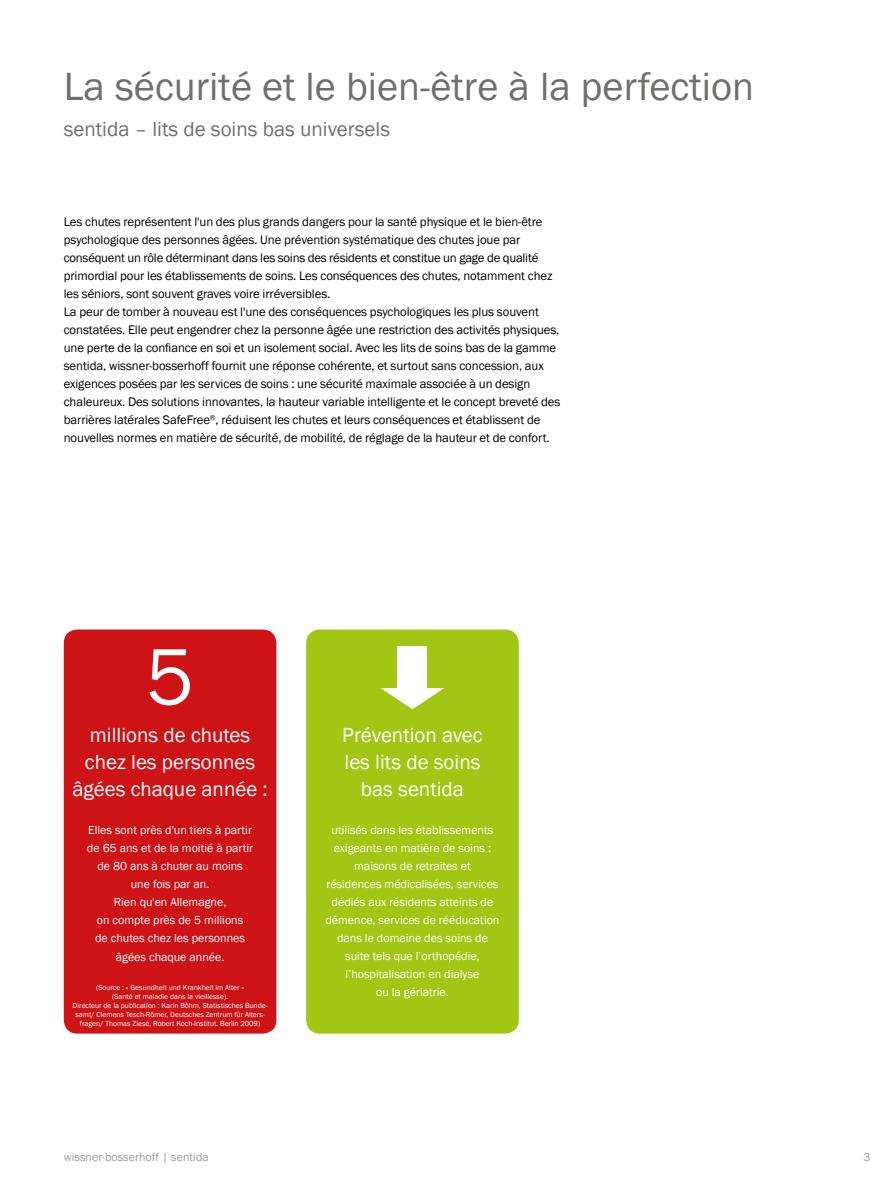
<style>
.page{position:relative;width:893px;height:1191px;background:#fff}
.page>*{position:absolute;margin:0;border:0;box-sizing:border-box;transform-origin:0 0}
.t1{font:82.5px "Franklin Gothic";color:#fff}
.t2{font:40.5px "Franklin Gothic";color:#6f6f6e}
.t3{font:21px/27px "Franklin Gothic";color:#fff;text-align:center}
.t4{font:21px "Franklin Gothic";color:#6f6f6e}
.t5{font:12.75px/18px "Franklin Gothic";letter-spacing:-.005em;color:#000}
.t6{font:12px/18px "Franklin Gothic";color:#fff;text-align:center}
.t7{font:12px "Franklin Gothic";color:#9c9d9d}
.t8{font:7.5px/9px "Franklin Gothic";color:#fff;text-align:center}
</style>
<div class="page">
<div style="left:65px;top:630px;width:211px;height:402px;background:#cd1316;border-radius:13px"></div>
<div style="left:64px;top:629px;width:212px;height:404px;border:2px solid #cd1316;border-radius:13px"></div>
<div style="left:307px;top:630px;width:211px;height:402px;background:#a2c613;border-radius:13px"></div>
<div style="left:306px;top:629px;width:213px;height:404px;border:2px solid #a2c613;border-radius:13px"></div>
<svg style="left:381px;top:688px;width:63px;height:21px"></svg>
<div style="left:398px;top:646px;width:29px;height:45px;background:#fff"></div>
<h2 class="t2" style="left:64px;top:61px;width:692px">La sécurité et le bien-être à la perfection</h2>
<h3 class="t4" style="left:64px;top:116px;width:328px">sentida – lits de soins bas universels</h3>
<p class="t5" style="left:64px;top:213px;width:498px">Les chutes représentent l'un des plus grands dangers pour la santé physique et le bien-être psychologique des personnes âgées. Une prévention systématique des chutes joue par conséquent un rôle déterminant dans les soins des résidents et constitue un gage de qualité primordial pour les établissements de soins. Les conséquences des chutes, notamment chez les séniors, sont souvent graves voire irréversibles.<br>La peur de tomber à nouveau est l'une des conséquences psychologiques les plus souvent constatées. Elle peut engendrer chez la personne âgée une restriction des activités physiques, une perte de la confiance en soi et un isolement social. Avec les lits de soins bas de la gamme sentida, wissner-bosserhoff fournit une réponse cohérente, et surtout sans concession, aux exigences posées par les services de soins : une sécurité maximale associée à un design chaleureux. Des solutions innovantes, la hauteur variable intelligente et le concept breveté des barrières latérales SafeFree<sup>®</sup>, réduisent les chutes et leurs conséquences et établissent de nouvelles normes en matière de sécurité, de mobilité, de réglage de la hauteur et de confort.</p>
<h1 class="t1" style="left:146px;top:625px;width:50px">5</h1>
<h3 class="t3" style="left:72px;top:722px;width:197px">millions de chutes chez les personnes âgées chaque année :</h3>
<p class="t6" style="left:87px;top:821px;width:168px">Elles sont près d'un tiers à partir de 65 ans et de la moitié à partir de 80 ans à chuter au moins une fois par an.<br>Rien qu'en Allemagne,<br>on compte près de 5 millions<br>de chutes chez les personnes</p>
<p class="t6" style="left:116px;top:948px;width:110px">âgées chaque année.</p>
<p class="t8" style="left:73px;top:982px;width:196px">(Source : « Gesundheit und Krankheit im Alter »<br>(Santé et maladie dans la vieillesse).<br>Directeur de la publication : Karin Böhm, Statistisches Bunde&shy;samt/ Clemens Tesch-Römer, Deutsches Zentrum für Alters&shy;fragen/ Thomas Ziese, Robert Koch-Institut. Berlin 2009)</p>
<h3 class="t3" style="left:342px;top:722px;width:142px">Prévention avec les lits de soins bas sentida</h3>
<p class="t6" style="left:325px;top:821px;width:175px">utilisés dans les établissements exigeants en matière de soins : maisons de retraites et résidences médicalisées, services dédiés aux résidents atteints de démence, services de rééducation dans le domaine des soins de suite tels que l’orthopédie, l’hospitalisation en dialyse<br>ou la gériatrie.</p>
<p class="t7" style="left:64px;top:1149px;width:147px">wissner-bosserhoff | sentida</p>
<p class="t7" style="left:863px;top:1149px;width:9px">3</p>
</div>
